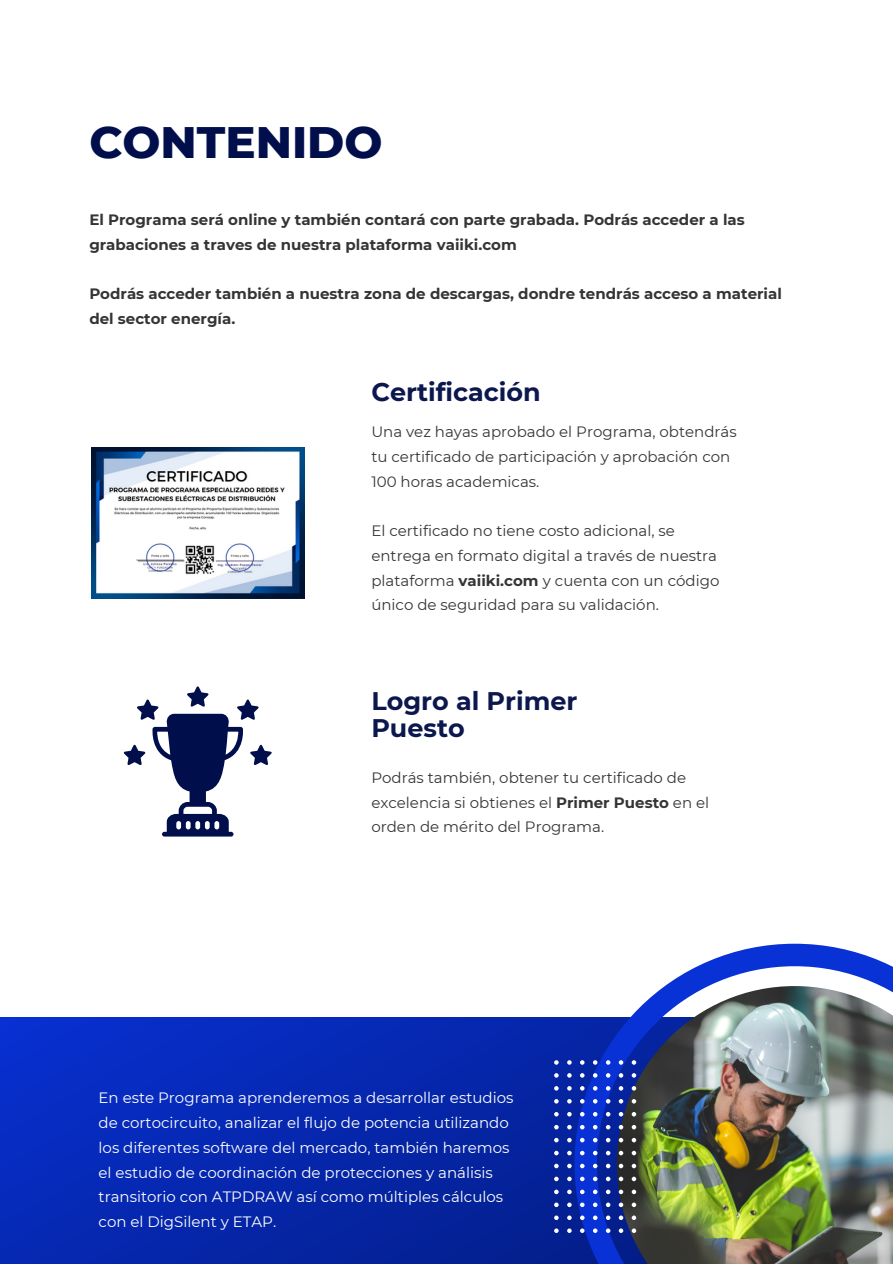
<style>
.page{position:relative;width:893px;height:1264px;background:#fff}
.page>*{position:absolute;margin:0;border:0;box-sizing:border-box;transform-origin:0 0}
.t1{font:800 45px "Montserrat";color:#000f4c}
.t2{font:700 25.5px/27px "Montserrat";color:#0b174d}
.t3{font:15px/24.8px "Montserrat";color:#353537}
.t4{font:15px/24.8px "Montserrat";color:#fff}
.t5{font:700 15px/24.8px "Montserrat";color:#353537}
.s1{font-weight:700}
</style>
<div class="page">
<svg style="left:0;top:1017px;width:574px;height:246px;background:#0527ae"></svg>
<img style="left:574px;top:943px;width:318px;height:320px">
<svg style="left:631px;top:1060px;width:5px;height:4px"></svg>
<svg style="left:631px;top:1073px;width:5px;height:4px"></svg>
<svg style="left:631px;top:1086px;width:5px;height:4px"></svg>
<svg style="left:631px;top:1098px;width:5px;height:5px"></svg>
<svg style="left:631px;top:1111px;width:5px;height:5px"></svg>
<svg style="left:631px;top:1124px;width:5px;height:5px"></svg>
<svg style="left:631px;top:1137px;width:5px;height:5px"></svg>
<svg style="left:618px;top:1060px;width:5px;height:4px"></svg>
<svg style="left:618px;top:1073px;width:5px;height:4px"></svg>
<svg style="left:618px;top:1086px;width:5px;height:4px"></svg>
<svg style="left:618px;top:1098px;width:5px;height:5px"></svg>
<svg style="left:618px;top:1111px;width:5px;height:5px"></svg>
<svg style="left:618px;top:1124px;width:5px;height:5px"></svg>
<svg style="left:618px;top:1137px;width:5px;height:5px"></svg>
<svg style="left:606px;top:1060px;width:4px;height:4px"></svg>
<svg style="left:606px;top:1073px;width:4px;height:4px"></svg>
<svg style="left:606px;top:1086px;width:4px;height:4px"></svg>
<svg style="left:606px;top:1098px;width:4px;height:5px"></svg>
<svg style="left:606px;top:1111px;width:4px;height:5px"></svg>
<svg style="left:606px;top:1124px;width:4px;height:5px"></svg>
<svg style="left:606px;top:1137px;width:4px;height:5px"></svg>
<svg style="left:593px;top:1060px;width:4px;height:4px"></svg>
<svg style="left:593px;top:1073px;width:4px;height:4px"></svg>
<svg style="left:593px;top:1086px;width:4px;height:4px"></svg>
<svg style="left:593px;top:1098px;width:4px;height:5px"></svg>
<svg style="left:593px;top:1111px;width:4px;height:5px"></svg>
<svg style="left:593px;top:1124px;width:4px;height:5px"></svg>
<svg style="left:593px;top:1137px;width:4px;height:5px"></svg>
<svg style="left:580px;top:1060px;width:4px;height:4px"></svg>
<svg style="left:580px;top:1073px;width:4px;height:4px"></svg>
<svg style="left:580px;top:1086px;width:4px;height:4px"></svg>
<svg style="left:580px;top:1098px;width:4px;height:5px"></svg>
<svg style="left:580px;top:1111px;width:4px;height:5px"></svg>
<svg style="left:580px;top:1124px;width:4px;height:5px"></svg>
<svg style="left:580px;top:1137px;width:4px;height:5px"></svg>
<svg style="left:567px;top:1060px;width:4px;height:4px"></svg>
<svg style="left:567px;top:1073px;width:4px;height:4px"></svg>
<svg style="left:567px;top:1086px;width:4px;height:4px"></svg>
<svg style="left:567px;top:1098px;width:4px;height:5px"></svg>
<svg style="left:567px;top:1111px;width:4px;height:5px"></svg>
<svg style="left:567px;top:1124px;width:4px;height:5px"></svg>
<svg style="left:567px;top:1137px;width:4px;height:5px"></svg>
<svg style="left:554px;top:1060px;width:4px;height:4px"></svg>
<svg style="left:554px;top:1073px;width:4px;height:4px"></svg>
<svg style="left:554px;top:1086px;width:4px;height:4px"></svg>
<svg style="left:554px;top:1098px;width:4px;height:5px"></svg>
<svg style="left:554px;top:1111px;width:4px;height:5px"></svg>
<svg style="left:554px;top:1124px;width:4px;height:5px"></svg>
<svg style="left:554px;top:1137px;width:4px;height:5px"></svg>
<svg style="left:631px;top:1150px;width:5px;height:5px"></svg>
<svg style="left:631px;top:1163px;width:5px;height:5px"></svg>
<svg style="left:631px;top:1176px;width:5px;height:5px"></svg>
<svg style="left:631px;top:1189px;width:5px;height:5px"></svg>
<svg style="left:631px;top:1202px;width:5px;height:5px"></svg>
<svg style="left:631px;top:1215px;width:5px;height:4px"></svg>
<svg style="left:631px;top:1228px;width:5px;height:4px"></svg>
<svg style="left:618px;top:1150px;width:5px;height:5px"></svg>
<svg style="left:618px;top:1163px;width:5px;height:5px"></svg>
<svg style="left:618px;top:1176px;width:5px;height:5px"></svg>
<svg style="left:618px;top:1189px;width:5px;height:5px"></svg>
<svg style="left:618px;top:1202px;width:5px;height:5px"></svg>
<svg style="left:618px;top:1215px;width:5px;height:4px"></svg>
<svg style="left:618px;top:1228px;width:5px;height:4px"></svg>
<svg style="left:606px;top:1150px;width:4px;height:5px"></svg>
<svg style="left:606px;top:1163px;width:4px;height:5px"></svg>
<svg style="left:606px;top:1176px;width:4px;height:5px"></svg>
<svg style="left:606px;top:1189px;width:4px;height:5px"></svg>
<svg style="left:606px;top:1202px;width:4px;height:5px"></svg>
<svg style="left:606px;top:1215px;width:4px;height:4px"></svg>
<svg style="left:606px;top:1228px;width:4px;height:4px"></svg>
<svg style="left:593px;top:1150px;width:4px;height:5px"></svg>
<svg style="left:593px;top:1163px;width:4px;height:5px"></svg>
<svg style="left:593px;top:1176px;width:4px;height:5px"></svg>
<svg style="left:593px;top:1189px;width:4px;height:5px"></svg>
<svg style="left:593px;top:1202px;width:4px;height:5px"></svg>
<svg style="left:593px;top:1215px;width:4px;height:4px"></svg>
<svg style="left:593px;top:1228px;width:4px;height:4px"></svg>
<svg style="left:580px;top:1150px;width:4px;height:5px"></svg>
<svg style="left:580px;top:1163px;width:4px;height:5px"></svg>
<svg style="left:580px;top:1176px;width:4px;height:5px"></svg>
<svg style="left:580px;top:1189px;width:4px;height:5px"></svg>
<svg style="left:580px;top:1202px;width:4px;height:5px"></svg>
<svg style="left:580px;top:1215px;width:4px;height:4px"></svg>
<svg style="left:580px;top:1228px;width:4px;height:4px"></svg>
<svg style="left:567px;top:1150px;width:4px;height:5px"></svg>
<svg style="left:567px;top:1163px;width:4px;height:5px"></svg>
<svg style="left:567px;top:1176px;width:4px;height:5px"></svg>
<svg style="left:567px;top:1189px;width:4px;height:5px"></svg>
<svg style="left:567px;top:1202px;width:4px;height:5px"></svg>
<svg style="left:567px;top:1215px;width:4px;height:4px"></svg>
<svg style="left:567px;top:1228px;width:4px;height:4px"></svg>
<svg style="left:554px;top:1150px;width:4px;height:5px"></svg>
<svg style="left:554px;top:1163px;width:4px;height:5px"></svg>
<svg style="left:554px;top:1176px;width:4px;height:5px"></svg>
<svg style="left:554px;top:1189px;width:4px;height:5px"></svg>
<svg style="left:554px;top:1202px;width:4px;height:5px"></svg>
<svg style="left:554px;top:1215px;width:4px;height:4px"></svg>
<svg style="left:554px;top:1228px;width:4px;height:4px"></svg>
<img style="left:92px;top:447px;width:212px;height:151px">
<svg style="left:123px;top:686px;width:149px;height:150px"></svg>
<h1 class="t1" style="left:89px;top:114px;width:295px">CONTENIDO</h1>
<h3 class="t5" style="left:89px;top:207px;width:657px">El Programa será online y también contará con parte grabada. Podrás acceder a las grabaciones a traves de nuestra plataforma vaiiki.com</h3>
<p class="t5" style="left:89px;top:282px;width:694px">Podrás acceder también a nuestra zona de descargas, dondre tendrás acceso a material del sector energía.</p>
<h2 class="t2" style="left:371px;top:378px;width:171px">Certificación</h2>
<p class="t3" style="left:371px;top:419px;width:367px">Una vez hayas aprobado el Programa, obtendrás tu certificado de participación y aprobación con<br>100 horas academicas.</p>
<p class="t3" style="left:371px;top:518px;width:349px">El certificado no tiene costo adicional, se entrega en formato digital a través de nuestra plataforma <span class="s1">vaiiki.com</span> y cuenta con un código único de seguridad para su validación.</p>
<p class="t2" style="left:371px;top:687px;width:207px">Logro al Primer<br>Puesto</p>
<h2 class="t3" style="left:371px;top:765px;width:339px">Podrás también, obtener tu certificado de excelencia si obtienes el <span class="s1">Primer Puesto</span> en el orden de mérito del Programa.</h2>
<p class="t4" style="left:99px;top:1085px;width:416px">En este Programa aprenderemos a desarrollar estudios de cortocircuito, analizar el flujo de potencia utilizando los diferentes software del mercado, también haremos el estudio de coordinación de protecciones y análisis transitorio con ATPDRAW así como múltiples cálculos con el DigSilent y ETAP.</p>
</div>
